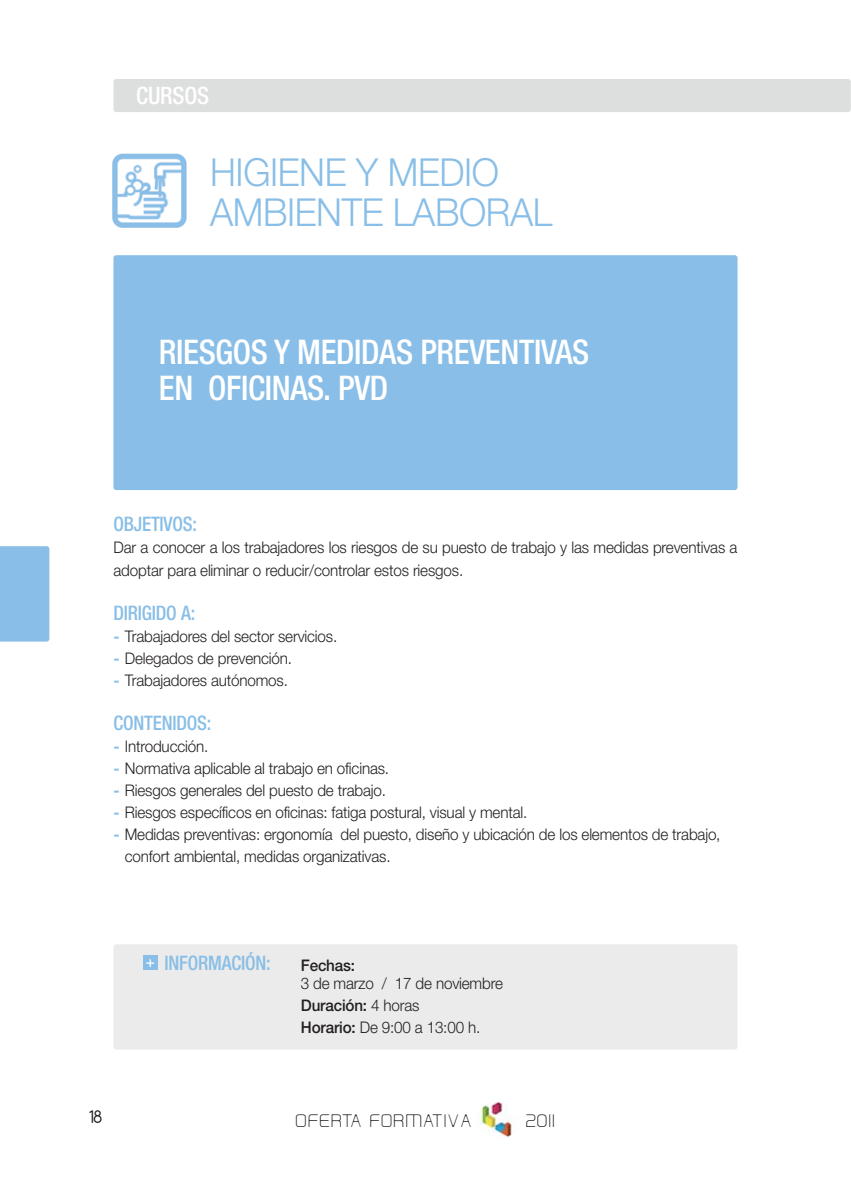
<style>
.page{position:relative;width:851px;height:1191px;background:#fff}
.page>*{position:absolute;margin:0;border:0;box-sizing:border-box;transform-origin:0 0}
.t1{font:300 38.6px/40px "Helvetica Neue";letter-spacing:-.01em;color:#88bee7;scale:.95 1}
.t2{font:500 condensed 34px/36px "Helvetica Neue";letter-spacing:-.01em;color:#fff}
.t3{font:500 condensed 24px "Helvetica Neue";letter-spacing:-.01em;color:#fff}
.t4{font:500 condensed 20px "Helvetica Neue";letter-spacing:-.01em;color:#88bee7;scale:.95 1}
.t5{font:20px "Antipasto";color:#231f20}
.t6{font:19px "Hall Fetica Decompose";color:#231f20}
.t7{font:300 16px/22px "Helvetica Neue";letter-spacing:-.01em;color:#231f20;scale:.95 1}
.t8{font:500 16px "Helvetica Neue";letter-spacing:-.01em;color:#231f20;scale:.95 1}
.t9{font:15.2px "Helvetica TT";color:#fff}
.s1{font-weight:700;color:#88bee7}
.s2{font-weight:500}
</style>
<div class="page">
<div style="left:113px;top:255px;width:624px;height:235px;background:#88bee7;border-radius:3px"></div>
<div style="left:113px;top:79px;width:737px;height:33px;background:#dddede;border-radius:3px"></div>
<div style="left:113px;top:944px;width:624px;height:105px;background:#ebebeb"></div>
<div style="left:143px;top:955px;width:14px;height:14px;background:#88bee7"></div>
<div style="left:0;top:546px;width:49px;height:95px;background:#88bee7"></div>
<img style="left:112px;top:154px;width:74px;height:73px">
<img style="left:476px;top:1101px;width:43px;height:38px;border-radius:50%">
<h3 class="t3" style="left:136px;top:87px;width:74px">CURSOS</h3>
<h1 class="t1" style="left:210px;top:156px;width:362px">HIGIENE Y MEDIO<br>AMBIENTE LABORAL</h1>
<h2 class="t2" style="left:159px;top:337px;width:432px">RIESGOS Y MEDIDAS PREVENTIVAS<br>EN OFICINAS. PVD</h2>
<p class="t4" style="left:113px;top:517px;width:90px">OBJETIVOS:</p>
<p class="t7" style="left:113px;top:538px;width:658px">Dar a conocer a los trabajadores los riesgos de su puesto de trabajo y las medidas preventivas a adoptar para eliminar o reducir/controlar estos riesgos.</p>
<p class="t4" style="left:113px;top:605px;width:88px">DIRIGIDO A:</p>
<p class="t7" style="left:113px;top:626px;width:237px"><span class="s1">-</span> Trabajadores del sector servicios.</p>
<p class="t7" style="left:113px;top:648px;width:189px"><span class="s1">-</span> Delegados de prevención.</p>
<p class="t7" style="left:113px;top:670px;width:185px"><span class="s1">-</span> Trabajadores autónomos.</p>
<p class="t4" style="left:113px;top:715px;width:105px">CONTENIDOS:</p>
<p class="t7" style="left:113px;top:736px;width:101px"><span class="s1">-</span> Introducción.</p>
<p class="t7" style="left:113px;top:758px;width:292px"><span class="s1">-</span> Normativa aplicable al trabajo en oficinas.</p>
<p class="t7" style="left:113px;top:780px;width:288px"><span class="s1">-</span> Riesgos generales del puesto de trabajo.</p>
<p class="t7" style="left:113px;top:802px;width:437px"><span class="s1">-</span> Riesgos específicos en oficinas: fatiga postural, visual y mental.</p>
<p class="t7" style="left:125px;top:824px;width:628px;text-indent:-11px"><span class="s1">-</span> Medidas preventivas: ergonomía del puesto, diseño y ubicación de los elementos de trabajo, confort ambiental, medidas organizativas.</p>
<p class="t5" style="left:89px;top:1110px;width:14px">18</p>
<p class="t9" style="left:146px;top:953px;width:10px">+</p>
<p class="t4" style="left:164px;top:955px;width:113px">INFORMACIÓN:</p>
<p class="t8" style="left:301px;top:959px;width:59px">Fechas:</p>
<p class="t7" style="left:301px;top:973px;width:214px">3 de marzo / 17 de noviembre<br><span class="s2">Duración:</span> 4 horas<br><span class="s2">Horario:</span> De 9:00 a 13:00 h.</p>
<p class="t6" style="left:295px;top:1109px;width:179px">OFERTA FORMATIVA</p>
<p class="t6" style="left:525px;top:1109px;width:32px">2011</p>
</div>
